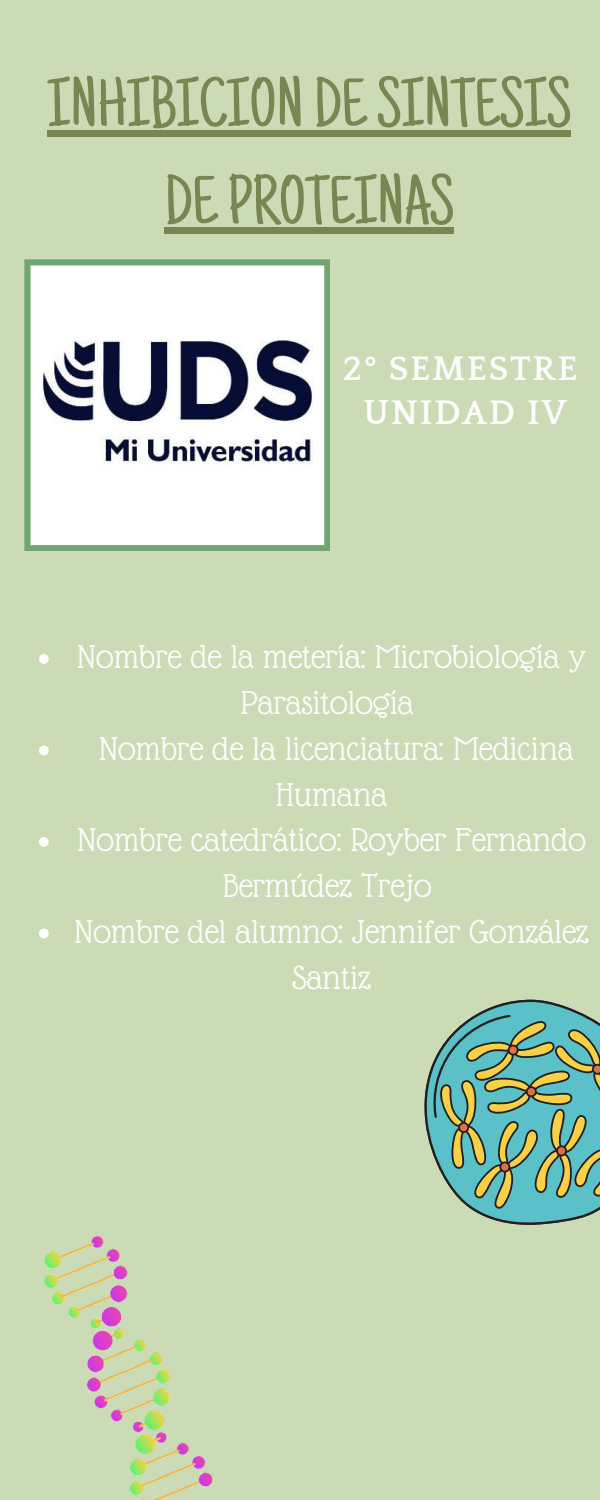
<style>
.page{position:relative;width:600px;height:1500px;background:#cbdbb5}
.page>*{position:absolute;margin:0;border:0;box-sizing:border-box;transform-origin:0 0}
.t1{font:70px/97.5px "Just Another Hand";color:#788752;text-align:center}
.t2{font:36px/45.8px "Glass Antiqua";color:#fff;text-align:center}
.t3{font:700 35px "Quattrocento";letter-spacing:.05em;color:#fff}
</style>
<div class="page">
<svg style="left:24px;top:259px;width:306px;height:292px;background:#d0d5d6"></svg>
<img style="left:44px;top:1236px;width:169px;height:264px">
<svg style="left:39px;top:654px;width:10px;height:10px"></svg>
<svg style="left:39px;top:746px;width:10px;height:9px"></svg>
<svg style="left:39px;top:837px;width:10px;height:10px"></svg>
<svg style="left:39px;top:929px;width:10px;height:9px"></svg>
<svg style="left:424px;top:999px;width:176px;height:226px;background:#7caf99"></svg>
<div style="left:48px;top:130px;width:523px;height:6px;background:#788752"></div>
<div style="left:165px;top:227px;width:289px;height:7px;background:#788752"></div>
<p class="t1" style="left:48px;top:63px;width:525px">INHIBICIONDESINTESIS<br>DEPROTEINAS</p>
<p class="t3" style="left:343px;top:350px;width:236px">2° SEMESTRE</p>
<p class="t3" style="left:363px;top:394px;width:205px">UNIDAD IV</p>
<p class="t2" style="left:77px;top:634px;width:511px">Nombre de la metería: Microbiología y<br>Parasitología</p>
<p class="t2" style="left:99px;top:726px;width:476px">Nombre de la licenciatura: Medicina<br>Humana</p>
<p class="t2" style="left:78px;top:817px;width:510px">Nombre catedrático: Royber Fernando<br>Bermúdez Trejo</p>
<p class="t2" style="left:74px;top:909px;width:516px">Nombre del alumno: Jennifer González<br>Santiz</p>
</div>
